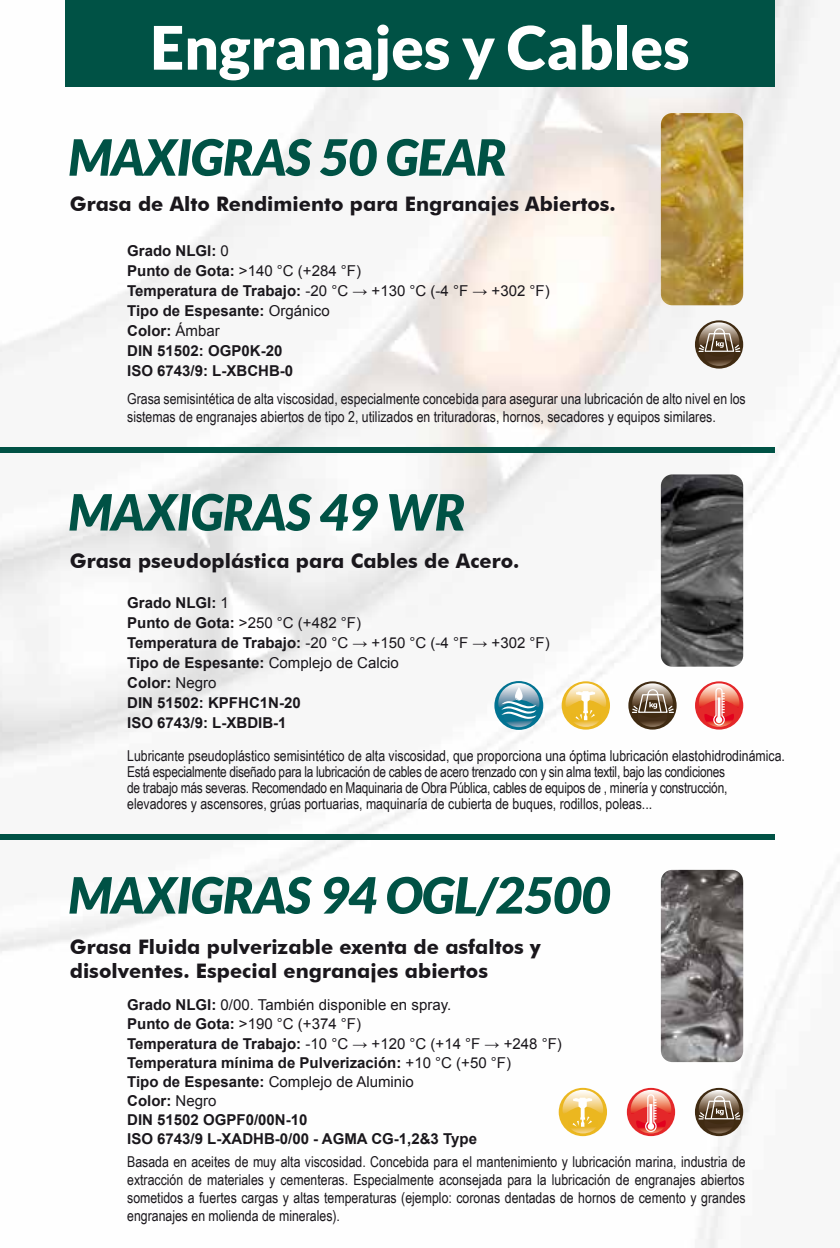
<style>
.page{position:relative;width:840px;height:1248px;background:#fff}
.page>*{position:absolute;margin:0;border:0;box-sizing:border-box;transform-origin:0 0}
.t1{font:900 60px "Lato";color:#fff}
.t2{font:italic 900 50px "Lato";letter-spacing:-.01em;color:#005245}
.t3{font:700 20px/24px "Futura BT";color:#1a171c}
.t4{font:15px/18px "Arial Narrow";color:#1a171c}
.t5{font:700 15px/20px "Arial";color:#1a171c}
.s1{font-weight:400}
</style>
<div class="page">
<img style="left:0;top:0;width:839px;height:1247px">
<svg style="left:694px;top:320px;width:48px;height:48px"></svg>
<svg style="left:697px;top:322px;width:43px;height:44px;background:#897968"></svg>
<img style="left:660px;top:113px;width:82px;height:192px">
<svg style="left:694px;top:1087px;width:48px;height:48px"></svg>
<svg style="left:697px;top:1089px;width:43px;height:44px;background:#897a69"></svg>
<svg style="left:626px;top:1087px;width:48px;height:48px"></svg>
<svg style="left:630px;top:1089px;width:41px;height:44px;background:#ee7b75"></svg>
<svg style="left:558px;top:1087px;width:48px;height:48px"></svg>
<svg style="left:562px;top:1089px;width:41px;height:44px"></svg>
<img style="left:660px;top:869px;width:82px;height:192px">
<div style="left:65px;top:0;width:709px;height:86px;background:#005245"></div>
<div style="left:0;top:447px;width:773px;height:5px;background:#005245"></div>
<div style="left:0;top:834px;width:773px;height:5px;background:#005245"></div>
<img style="left:660px;top:474px;width:82px;height:192px">
<svg style="left:628px;top:681px;width:48px;height:48px"></svg>
<svg style="left:631px;top:683px;width:43px;height:43px;background:#897968"></svg>
<svg style="left:694px;top:681px;width:48px;height:48px"></svg>
<svg style="left:698px;top:683px;width:41px;height:43px;background:#ee7a74"></svg>
<svg style="left:561px;top:681px;width:48px;height:48px"></svg>
<svg style="left:565px;top:683px;width:40px;height:43px"></svg>
<svg style="left:494px;top:681px;width:49px;height:48px"></svg>
<svg style="left:498px;top:683px;width:41px;height:44px"></svg>
<h1 class="t1" style="left:150px;top:13px;width:540px">Engranajes y Cables</h1>
<h2 class="t2" style="left:68px;top:128px;width:440px">MAXIGRAS 50 GEAR</h2>
<h3 class="t3" style="left:70px;top:192px;width:547px">Grasa de Alto Rendimiento para Engranajes Abiertos.</h3>
<p class="t5" style="left:127px;top:241px;width:424px">Grado NLGI: <span class="s1">0<br></span>Punto de Gota: <span class="s1">&gt;140 °C (+284 °F)<br></span>Temperatura de Trabajo: <span class="s1">-20 °C → +130 °C (-4 °F → +302 °F)<br></span>Tipo de Espesante: <span class="s1">Orgánico<br></span>Color: <span class="s1">Ámbar<br></span>DIN 51502: OGP0K-20<br>ISO 6743/9: L-XBCHB-0</p>
<p class="t4" style="left:127px;top:389px;width:619px">Grasa semisintética de alta viscosidad, especialmente concebida para asegurar una lubricación de alto nivel en los sistemas de engranajes abiertos de tipo 2, utilizados en trituradoras, hornos, secadores y equipos similares.</p>
<h2 class="t2" style="left:68px;top:483px;width:398px">MAXIGRAS 49 WR</h2>
<h3 class="t3" style="left:70px;top:549px;width:451px">Grasa pseudoplástica para Cables de Acero.</h3>
<p class="t5" style="left:127px;top:593px;width:424px">Grado NLGI: <span class="s1">1<br></span>Punto de Gota: <span class="s1">&gt;250 °C (+482 °F)<br></span>Temperatura de Trabajo: <span class="s1">-20 °C → +150 °C (-4 °F → +302 °F)<br></span>Tipo de Espesante: <span class="s1">Complejo de Calcio<br></span>Color: <span class="s1">Negro<br></span>DIN 51502: KPFHC1N-20<br>ISO 6743/9: L-XBDIB-1</p>
<p class="t4" style="left:127px;top:747px;width:659px;line-height:16px">Lubricante pseudoplástico semisintético de alta viscosidad, que proporciona una óptima lubricación elastohidrodinámica.<br>Está especialmente diseñado para la lubricación de cables de acero trenzado con y sin alma textil, bajo las condiciones<br>de trabajo más severas. Recomendado en Maquinaria de Obra Pública, cables de equipos de , minería y construcción, elevadores y ascensores, grúas portuarias, maquinaría de cubierta de buques, rodillos, poleas...</p>
<h2 class="t2" style="left:68px;top:865px;width:543px">MAXIGRAS 94 OGL/2500</h2>
<h3 class="t3" style="left:70px;top:934px;width:472px">Grasa Fluida pulverizable exenta de asfaltos y disolventes. Especial engranajes abiertos</h3>
<p class="t5" style="left:127px;top:995px;width:436px;line-height:19.2px">Grado NLGI: <span class="s1">0/00. También disponible en spray.<br></span>Punto de Gota: <span class="s1">&gt;190 °C (+374 °F)<br></span>Temperatura de Trabajo: <span class="s1">-10 °C → +120 °C (+14 °F → +248 °F)<br></span>Temperatura mínima de Pulverización: <span class="s1">+10 °C (+50 °F)<br></span>Tipo de Espesante: <span class="s1">Complejo de Aluminio<br></span>Color: <span class="s1">Negro<br></span>DIN 51502 OGPF0/00N-10<br>ISO 6743/9 L-XADHB-0/00 - AGMA CG-1,2&amp;3 Type</p>
<p class="t4" style="left:127px;top:1151px;width:619px;text-align:justify">Basada en aceites de muy alta viscosidad. Concebida para el mantenimiento y lubricación marina, industria de extracción de materiales y cementeras. Especialmente aconsejada para la lubricación de engranajes abiertos sometidos a fuertes cargas y altas temperaturas (ejemplo: coronas dentadas de hornos de cemento y grandes engranajes en molienda de minerales).</p>
</div>
